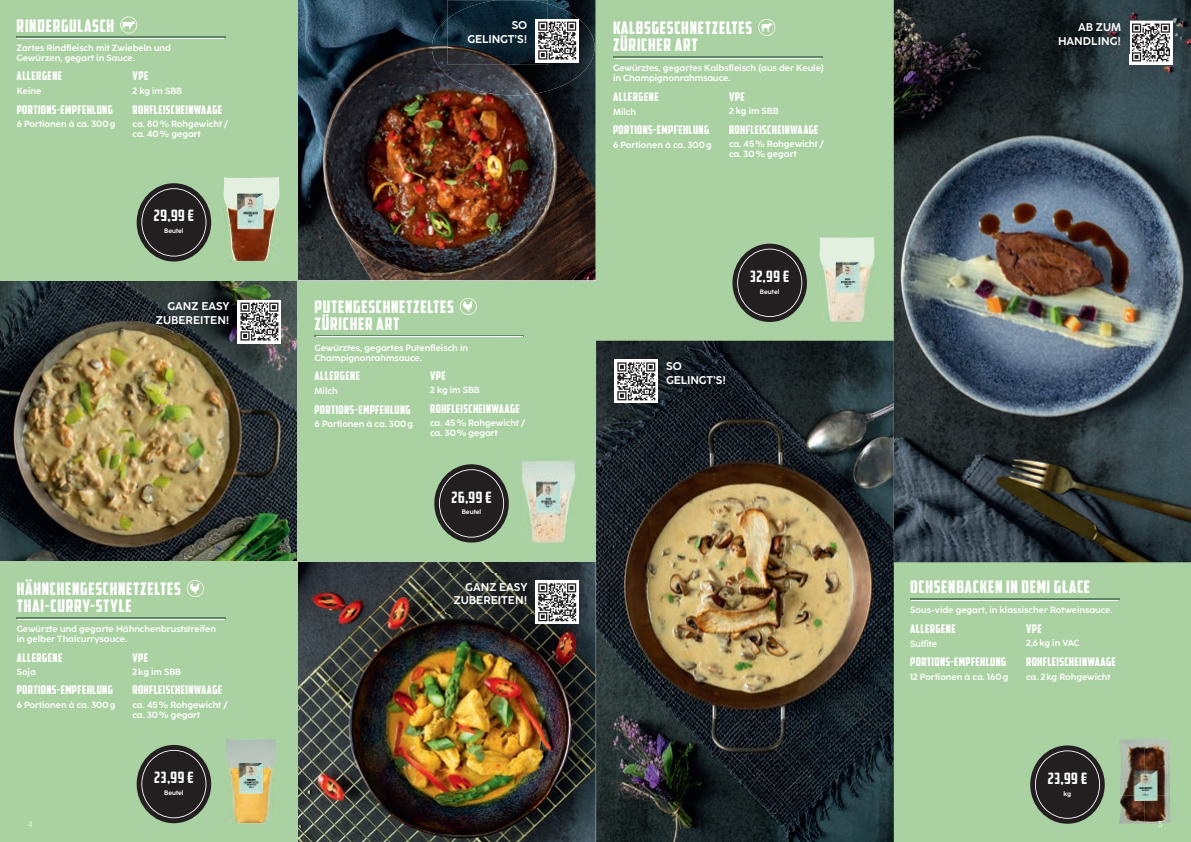
<style>
.page{position:relative;width:1191px;height:842px;background:#fff}
.page>*{position:absolute;margin:0;border:0;box-sizing:border-box;transform-origin:0 0}
.t1{font:17.5px/17.2px "American Captain";letter-spacing:.04em;color:#fff}
.t2{font:15.6px "American Captain 01";letter-spacing:.04em;color:#fff}
.t3{font:12px "American Captain";letter-spacing:.03em;color:#fff}
.t4{font:700 11.2px/13.4px "Coco Sharp";color:#fff;text-align:right}
.t5{font:700 9px/10px "Coco Sharp";color:#fff}
.t6{font:300 8px "Avenir";color:#fff}
.t7{font:700 6.4px "Coco Sharp";color:#fff}
</style>
<div class="page">
<img style="left:298px;top:561px;width:298px;height:281px">
<img style="left:0;top:281px;width:298px;height:280px">
<img style="left:298px;top:0;width:297px;height:280px">
<div style="left:893px;top:562px;width:298px;height:280px;background:#aad1a1"></div>
<div style="left:1030px;top:745px;width:74px;height:79px;background:#231f20;border-radius:50%"></div>
<svg style="left:1035px;top:750px;width:65px;height:69px"></svg>
<img style="left:1119px;top:739px;width:51px;height:85px">
<div style="left:596px;top:0;width:297px;height:341px;background:#aad1a1"></div>
<div style="left:732px;top:244px;width:75px;height:78px;background:#231f20;border-radius:50%"></div>
<svg style="left:737px;top:249px;width:65px;height:68px"></svg>
<img style="left:819px;top:237px;width:55px;height:85px">
<hr style="left:910px;top:598px;width:209px;height:2px;background:#5e8763">
<hr style="left:911px;top:600px;width:206px;height:1px;background:#fff">
<img style="left:893px;top:0;width:298px;height:562px">
<svg style="left:1129px;top:21px;width:43px;height:43px"></svg>
<svg style="left:1132px;top:24px;width:38px;height:37px"></svg>
<img style="left:1050px;top:14px;width:79px;height:39px">
<hr style="left:613px;top:56px;width:209px;height:2px;background:#5e8763">
<hr style="left:614px;top:58px;width:206px;height:1px;background:#fff">
<svg style="left:758px;top:19px;width:17px;height:17px"></svg>
<img style="left:596px;top:341px;width:297px;height:501px">
<img style="left:658px;top:353px;width:75px;height:39px">
<svg style="left:614px;top:360px;width:44px;height:43px"></svg>
<svg style="left:617px;top:362px;width:38px;height:38px"></svg>
<div style="left:0;top:0;width:298px;height:281px;background:#aad1a1"></div>
<img style="left:432px;top:0;width:162px;height:95px">
<img style="left:448px;top:0;width:100px;height:65px">
<div style="left:298px;top:281px;width:298px;height:280px;background:#aad1a1"></div>
<div style="left:0;top:561px;width:298px;height:281px;background:#aad1a1"></div>
<img style="left:148px;top:293px;width:89px;height:39px">
<img style="left:446px;top:574px;width:89px;height:39px">
<svg style="left:535px;top:19px;width:44px;height:43px"></svg>
<svg style="left:538px;top:22px;width:38px;height:38px"></svg>
<div style="left:137px;top:183px;width:74px;height:78px;background:#231f20;border-radius:50%"></div>
<svg style="left:141px;top:188px;width:65px;height:69px"></svg>
<img style="left:223px;top:177px;width:56px;height:84px">
<hr style="left:16px;top:37px;width:209px;height:1px;background:#5e8763">
<hr style="left:18px;top:38px;width:206px;height:1px;background:#fff">
<svg style="left:120px;top:17px;width:17px;height:17px"></svg>
<svg style="left:238px;top:300px;width:43px;height:43px"></svg>
<svg style="left:240px;top:303px;width:38px;height:38px"></svg>
<hr style="left:314px;top:335px;width:209px;height:1px;background:#5e8763">
<hr style="left:316px;top:336px;width:206px;height:1px;background:#fff">
<svg style="left:460px;top:298px;width:17px;height:17px"></svg>
<svg style="left:434px;top:464px;width:75px;height:79px"></svg>
<svg style="left:439px;top:469px;width:65px;height:69px;background:#373633"></svg>
<img style="left:520px;top:460px;width:56px;height:83px">
<div style="left:535px;top:580px;width:44px;height:44px;background:linear-gradient(to right,#fff,#fff)"></div>
<svg style="left:538px;top:583px;width:38px;height:38px"></svg>
<div style="left:137px;top:745px;width:74px;height:78px;background:#231f20;border-radius:50%"></div>
<svg style="left:141px;top:750px;width:65px;height:68px"></svg>
<img style="left:226px;top:739px;width:51px;height:84px">
<hr style="left:17px;top:617px;width:209px;height:2px;background:#5e8763">
<hr style="left:18px;top:619px;width:206px;height:1px;background:#fff">
<svg style="left:187px;top:580px;width:17px;height:17px"></svg>
<h1 class="t1" style="left:17px;top:17px;width:99px">RINDERGULASCH</h1>
<p class="t5" style="left:17px;top:43px;width:156px">Zartes Rindfleisch mit Zwiebeln und<br>Gewürzen, gegart in Sauce.</p>
<p class="t5" style="left:17px;top:86px;width:26px">Keine</p>
<p class="t5" style="left:17px;top:119px;width:100px">6 Portionen à ca. 300 g</p>
<h3 class="t3" style="left:17px;top:69px;width:47px">ALLERGENE</h3>
<h3 class="t3" style="left:133px;top:69px;width:17px">VPE</h3>
<h3 class="t3" style="left:17px;top:102px;width:98px">PORTIONS-EMPFEHLUNG</h3>
<h3 class="t3" style="left:133px;top:102px;width:91px">ROHFLEISCHEINWAAGE</h3>
<p class="t5" style="left:133px;top:86px;width:51px">2 kg im SBB</p>
<p class="t5" style="left:133px;top:119px;width:97px">ca. 80 % Rohgewicht / ca. 40 % gegart</p>
<h2 class="t2" style="left:154px;top:205px;width:42px">29,99 €</h2>
<p class="t7" style="left:164px;top:227px;width:21px">Beutel</p>
<p class="t4" style="left:156px;top:299px;width:75px">GANZ EASY<br>ZUBEREITEN!</p>
<h1 class="t1" style="left:17px;top:580px;width:166px">HÄHNCHENGESCHNETZELTES<br>THAI-CURRY-STYLE</h1>
<p class="t5" style="left:17px;top:624px;width:201px">Gewürzte und gegarte Hähnchenbruststreifen in gelber Thaicurrysauce.</p>
<p class="t5" style="left:17px;top:667px;width:21px">Soja</p>
<p class="t5" style="left:17px;top:699px;width:100px">6 Portionen à ca. 300 g</p>
<h3 class="t3" style="left:17px;top:650px;width:47px">ALLERGENE</h3>
<h3 class="t3" style="left:132px;top:650px;width:17px">VPE</h3>
<h3 class="t3" style="left:17px;top:683px;width:98px">PORTIONS-EMPFEHLUNG</h3>
<h3 class="t3" style="left:132px;top:683px;width:91px">ROHFLEISCHEINWAAGE</h3>
<p class="t5" style="left:132px;top:667px;width:50px">2 kg im SBB</p>
<p class="t5" style="left:132px;top:699px;width:97px">ca. 45 % Rohgewicht / ca. 30 % gegart</p>
<h2 class="t2" style="left:154px;top:767px;width:41px">23,99 €</h2>
<p class="t7" style="left:164px;top:789px;width:21px">Beutel</p>
<p class="t4" style="left:467px;top:19px;width:61px">SO<br>GELINGT’S!</p>
<h1 class="t1" style="left:314px;top:298px;width:141px">PUTENGESCHNETZELTES<br>ZÜRICHER ART</h1>
<p class="t5" style="left:314px;top:343px;width:155px">Gewürztes, gegartes Putenfleisch in<br>Champignonrahmsauce.</p>
<p class="t5" style="left:314px;top:386px;width:25px">Milch</p>
<p class="t5" style="left:314px;top:419px;width:100px">6 Portionen à ca. 300 g</p>
<h3 class="t3" style="left:314px;top:369px;width:47px">ALLERGENE</h3>
<h3 class="t3" style="left:430px;top:369px;width:17px">VPE</h3>
<h3 class="t3" style="left:314px;top:402px;width:98px">PORTIONS-EMPFEHLUNG</h3>
<h3 class="t3" style="left:430px;top:401px;width:91px">ROHFLEISCHEINWAAGE</h3>
<p class="t5" style="left:430px;top:385px;width:51px">2 kg im SBB</p>
<p class="t5" style="left:430px;top:418px;width:97px">ca. 45 % Rohgewicht / ca. 30 % gegart</p>
<h2 class="t2" style="left:451px;top:486px;width:42px">26,99 €</h2>
<p class="t7" style="left:462px;top:508px;width:21px">Beutel</p>
<p class="t4" style="left:454px;top:580px;width:75px">GANZ EASY<br>ZUBEREITEN!</p>
<h1 class="t1" style="left:613px;top:18px;width:141px;line-height:17.6px">KALBSGESCHNETZELTES<br>ZÜRICHER ART</h1>
<p class="t5" style="left:613px;top:63px;width:212px">Gewürztes, gegartes Kalbsfleisch (aus der Keule) in Champignonrahmsauce.</p>
<p class="t5" style="left:613px;top:107px;width:25px">Milch</p>
<p class="t5" style="left:613px;top:139px;width:100px">6 Portionen à ca. 300 g</p>
<h3 class="t3" style="left:613px;top:89px;width:47px">ALLERGENE</h3>
<h3 class="t3" style="left:729px;top:89px;width:17px">VPE</h3>
<h3 class="t3" style="left:613px;top:123px;width:98px">PORTIONS-EMPFEHLUNG</h3>
<h3 class="t3" style="left:729px;top:122px;width:91px">ROHFLEISCHEINWAAGE</h3>
<p class="t5" style="left:729px;top:106px;width:51px">2 kg im SBB</p>
<p class="t5" style="left:729px;top:139px;width:97px">ca. 45 % Rohgewicht / ca. 30 % gegart</p>
<h2 class="t2" style="left:750px;top:266px;width:40px">32,99 €</h2>
<p class="t7" style="left:760px;top:288px;width:21px">Beutel</p>
<p class="t4" style="left:666px;top:360px;width:61px;text-align:left">SO<br>GELINGT’S!</p>
<p class="t4" style="left:1058px;top:21px;width:65px">AB ZUM<br>HANDLING!</p>
<h1 class="t1" style="left:910px;top:578px;width:181px">OCHSENBACKEN IN DEMI GLACE</h1>
<h3 class="t3" style="left:910px;top:621px;width:47px">ALLERGENE</h3>
<h3 class="t3" style="left:1026px;top:621px;width:17px">VPE</h3>
<h3 class="t3" style="left:910px;top:655px;width:98px">PORTIONS-EMPFEHLUNG</h3>
<h3 class="t3" style="left:1026px;top:655px;width:91px">ROHFLEISCHEINWAAGE</h3>
<p class="t5" style="left:910px;top:605px;width:204px">Sous-vide gegart, in klassischer Rotweinsauce.</p>
<p class="t5" style="left:910px;top:639px;width:28px">Sulfite</p>
<p class="t5" style="left:1026px;top:638px;width:55px">2,6 kg in VAC</p>
<p class="t5" style="left:910px;top:671px;width:100px">12 Portionen à ca. 160 g</p>
<p class="t5" style="left:1026px;top:671px;width:86px">ca. 2 kg Rohgewicht</p>
<h2 class="t2" style="left:1047px;top:768px;width:41px">23,99 €</h2>
<p class="t7" style="left:1063px;top:789px;width:9px">kg</p>
<p class="t6" style="left:28px;top:820px;width:6px">4</p>
<p class="t6" style="left:1158px;top:820px;width:6px">5</p>
</div>
